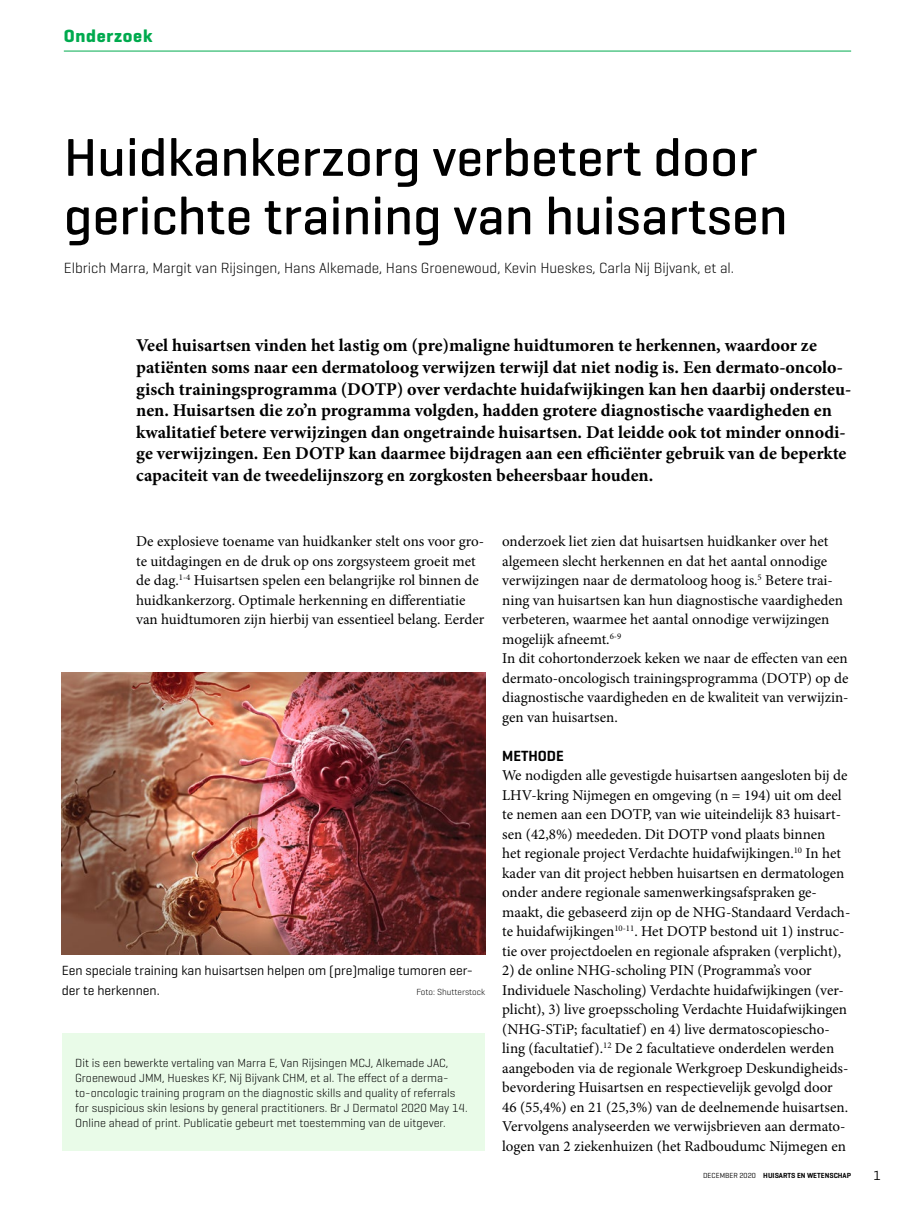
<style>
.page{position:relative;width:915px;height:1212px;background:#fff}
.page>*{position:absolute;margin:0;border:0;box-sizing:border-box;transform-origin:0 0}
.Title_artikelkop{font:500 54px/58.5px "Geogrotesque";color:#000}
.Para_intro{font:700 18px/21.6px "Minion Pro";color:#000}
.t1{font:700 18px "Geogrotesque";letter-spacing:.04em;color:#00aa4e}
.Para_broodtekst{font:15px/19.5px "Minion Pro";color:#000}
.Author_auteur{font:300 15px "Geogrotesque";color:#000}
.SectionHeading_1_tus{font:600 15px "Geogrotesque";color:#000}
.Image_Caption_figuur{font:13.5px/19.5px "Geogrotesque";color:#000}
.Biography_auteursinf{font:300 12px/15px "Geogrotesque";color:#000}
.Image_Caption_figuur-2{font:300 9px "Geogrotesque";color:#000}
.t2{font:600 7.5px "Geogrotesque";color:#000}
.t3{font:7.5px "Geogrotesque";color:#000}
.s1{font-weight:400}
</style>
<div class="page">
<hr style="left:64px;top:51px;width:786px;height:1px;background:#00aa4e">
<div style="left:62px;top:1034px;width:423px;height:117px;background:#e9fbe8"></div>
<img style="left:61px;top:672px;width:424px;height:282px">
<p class="t1" style="left:64px;top:25px;width:90px">Onderzoek</p>
<p class="Title_artikelkop" style="left:64px;top:127px;width:725px">Huidkankerzorg verbetert door gerichte training van huisartsen</p>
<p class="Author_auteur" style="left:64px;top:259px;width:671px">Elbrich Marra, Margit van Rijsingen, Hans Alkemade, Hans Groenewoud, Kevin Hueskes, Carla Nij Bijvank, et al.</p>
<p class="Para_intro" style="left:136px;top:335px;width:716px">Veel huisartsen vinden het lastig om (pre)maligne huidtumoren te herkennen, waardoor ze patiënten soms naar een dermatoloog verwijzen terwijl dat niet nodig is. Een dermato-oncolo&shy;gisch trainingsprogramma (DOTP) over verdachte huidafwijkingen kan hen daarbij ondersteu&shy;nen. Huisartsen die zo’n programma volgden, hadden grotere diagnostische vaardigheden en kwalitatief betere verwijzingen dan ongetrainde huisartsen. Dat leidde ook tot minder onnodi&shy;ge verwijzingen. Een DOTP kan daarmee bijdragen aan een efficiënter gebruik van de beperkte capaciteit van de tweedelijnszorg en zorgkosten beheersbaar houden.</p>
<p class="Para_broodtekst" style="left:136px;top:532px;width:349px">De explosieve toename van huidkanker stelt ons voor gro&shy;te uitdagingen en de druk op ons zorgsysteem groeit met de dag.<sup>1-4</sup> Huisartsen spelen een belangrijke rol binnen de huidkankerzorg. Optimale herkenning en differentiatie van huidtumoren zijn hierbij van essentieel belang. Eerder</p>
<p class="Para_broodtekst" style="left:502px;top:532px;width:342px">onderzoek liet zien dat huisartsen huidkanker over het algemeen slecht herkennen en dat het aantal onnodige verwijzingen naar de dermatoloog hoog is.<sup>5</sup> Betere trai&shy;ning van huisartsen kan hun diagnostische vaardigheden verbeteren, waarmee het aantal onnodige verwijzingen mogelijk afneemt.<sup>6-9</sup></p>
<p class="Para_broodtekst" style="left:502px;top:649px;width:348px;text-align:justify">In dit cohortonderzoek keken we naar de effecten van een dermato-oncologisch trainingsprogramma (DOTP) op de diagnostische vaardigheden en de kwaliteit van verwijzin&shy;gen van huisartsen.</p>
<p class="SectionHeading_1_tus" style="left:502px;top:746px;width:63px">METHODE</p>
<p class="Para_broodtekst" style="left:502px;top:766px;width:349px">We nodigden alle gevestigde huisartsen aangesloten bij de LHV-kring Nijmegen en omgeving (n = 194) uit om deel te nemen aan een DOTP, van wie uiteindelijk 83 huisart&shy;sen (42,8%) meededen. Dit DOTP vond plaats binnen<br>het regionale project Verdachte huidafwijkingen.<sup>10</sup> In het kader van dit project hebben huisartsen en dermatologen onder andere regionale samenwerkingsafspraken ge&shy;maakt, die gebaseerd zijn op de NHG-Standaard Verdach&shy;te huidafwijkingen<sup>10-11</sup>. Het DOTP bestond uit 1) instruc&shy;tie over projectdoelen en regionale afspraken (verplicht),</p>
<p class="Para_broodtekst" style="left:502px;top:961px;width:347px">2) de online NHG-scholing PIN (Programma’s voor Individuele Nascholing) Verdachte huidafwijkingen (ver&shy;plicht), 3) live groepsscholing Verdachte Huidafwijkingen (NHG-STiP; facultatief) en 4) live dermatoscopiescho&shy;ling (facultatief).<sup>12</sup> De 2 facultatieve onderdelen werden aangeboden via de regionale Werkgroep Deskundigheids&shy;bevordering Huisartsen en respectievelijk gevolgd door 46 (55,4%) en 21 (25,3%) van de deelnemende huisartsen.<br>Vervolgens analyseerden we verwijsbrieven aan dermato&shy;logen van 2 ziekenhuizen (het Radboudumc Nijmegen en</p>
<p class="Image_Caption_figuur" style="left:62px;top:961px;width:412px">Een speciale training kan huisartsen helpen om (pre)malige tumoren eer&shy;der te herkennen.</p>
<p class="Image_Caption_figuur-2" style="left:416px;top:986px;width:70px">Foto: Shutterstock</p>
<p class="Biography_auteursinf" style="left:75px;top:1055px;width:394px">Dit is een bewerkte vertaling van Marra E, Van Rijsingen MCJ, Alkemade JAC, Groenewoud JMM, Hueskes KF, Nij Bijvank CHM, et al. The effect of a derma&shy;to-oncologic training program on the diagnostic skills and quality of referrals for suspicious skin lesions by general practitioners. Br J Dermatol 2020 May 14.<br>Online ahead of print. Publicatie gebeurt met toestemming van de uitgever.</p>
<p class="t2" style="left:703px;top:1171px;width:149px"><span class="s1">D ECEM BER 2020</span> HUISARTS EN WETENSCHAP</p>
<p class="t3" style="left:715px;top:1171px;width:42px">maand null</p>
<p class="Image_Caption_figuur" style="left:873px;top:1165px;width:9px">1</p>
</div>
